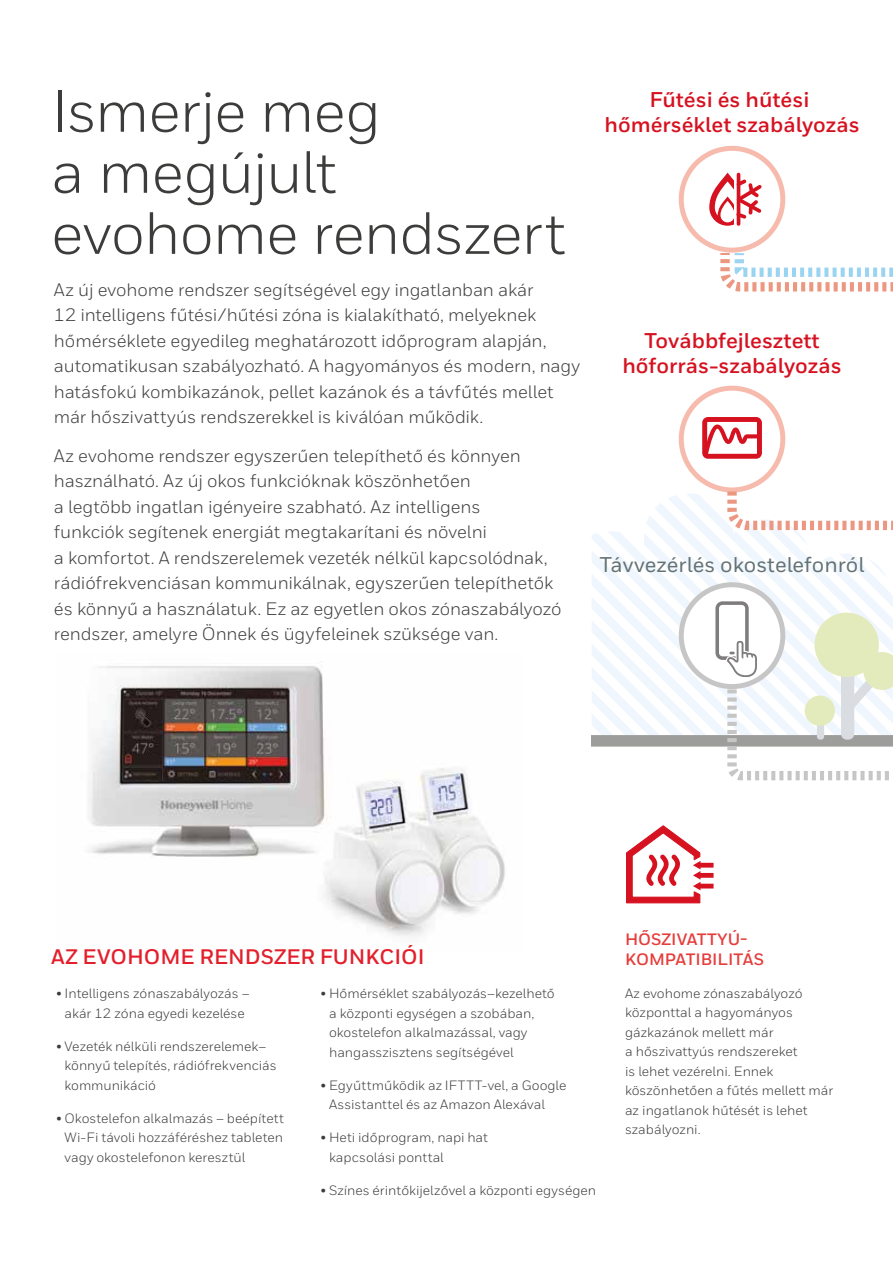
<style>
.page{position:relative;width:893px;height:1263px;background:#fff}
.page>*{position:absolute;margin:0;border:0;box-sizing:border-box;transform-origin:0 0}
.t1{font:59.4px/61.1px "Honeywell Sans";letter-spacing:-.015em;color:#3c3c3b}
.t2{font:700 21.3px/24.6px "Honeywell Sans";color:#d61120;text-align:center}
.t3{font:500 21.3px "Honeywell Sans";color:#637375}
.t4{font:700 21px "Honeywell Sans";color:#e31f2c}
.t5{font:18px/25.5px "Honeywell Sans";letter-spacing:-.005em;color:#3c3c3b}
.t6{font:700 16.5px/19.5px "Honeywell Sans";color:#e63d3b}
.t7{font:13.5px/19.5px "Honeywell Sans";color:#3c3c3b}
</style>
<div class="page">
<img style="left:87px;top:666px;width:418px;height:271px">
<svg style="left:592px;top:386px;width:301px;height:395px"></svg>
<svg style="left:679px;top:146px;width:214px;height:146px"></svg>
<svg style="left:626px;top:825px;width:87px;height:79px"></svg>
<h1 class="t1" style="left:51px;top:81px;width:516px">Ismerje meg<br>a megújult evohome rendszert</h1>
<p class="t5" style="left:54px;top:277px;width:528px">Az új evohome rendszer segítségével egy ingatlanban akár<br>12 intelligens fűtési/hűtési zóna is kialakítható, melyeknek hőmérséklete egyedileg meghatározott időprogram alapján, automatikusan szabályozható. A hagyományos és modern, nagy hatásfokú kombikazánok, pellet kazánok és a távfűtés mellet már hőszivattyús rendszerekkel is kiválóan működik.</p>
<p class="t5" style="left:54px;top:443px;width:509px">Az evohome rendszer egyszerűen telepíthető és könnyen használható. Az új okos funkcióknak köszönhetően<br>a legtöbb ingatlan igényeire szabható. Az intelligens<br>funkciók segítenek energiát megtakarítani és növelni<br>a komfortot. A rendszerelemek vezeték nélkül kapcsolódnak, rádiófrekvenciásan kommunikálnak, egyszerűen telepíthetők és könnyű a használatuk. Ez az egyetlen okos zónaszabályozó rendszer, amelyre Önnek és ügyfeleinek szüksége van.</p>
<p class="t2" style="left:604px;top:88px;width:257px">Fűtési és hűtési hőmérséklet szabályozás</p>
<p class="t2" style="left:622px;top:329px;width:221px">Továbbfejlesztett hőforrás-szabályozás</p>
<p class="t3" style="left:600px;top:551px;width:266px">Távvezérlés okostelefonról</p>
<p class="t4" style="left:51px;top:944px;width:375px">AZ EVOHOME RENDSZER FUNKCIÓI</p>
<p class="t7" style="left:329px;top:984px;width:227px;text-indent:-9px">• Hőmérséklet szabályozás–kezelhető a központi egységen a szobában, okostelefon alkalmazással, vagy hangasszisztens segítségével</p>
<p class="t7" style="left:329px;top:1075px;width:239px;text-indent:-9px">• Egyűttműködik az IFTTT-vel, a Google<br>Assistanttel és az Amazon Alexával</p>
<p class="t7" style="left:329px;top:1128px;width:160px;text-indent:-9px">• Heti időprogram, napi hat kapcsolási ponttal</p>
<p class="t7" style="left:320px;top:1180px;width:277px">• Színes érintőkijelzővel a központi egységen</p>
<p class="t7" style="left:56px;top:984px;width:195px;text-align:center">• Intelligens zónaszabályozás – akár 12 zóna egyedi kezelése</p>
<p class="t7" style="left:65px;top:1036px;width:214px;text-indent:-9px">• Vezeték nélküli rendszerelemek– könnyű telepítés, rádiófrekvenciás kommunikáció</p>
<p class="t7" style="left:65px;top:1108px;width:221px;text-align:justify;text-indent:-9px">• Okostelefon alkalmazás – beépített Wi-Fi távoli hozzáféréshez tableten vagy okostelefonon keresztül</p>
<p class="t6" style="left:625px;top:930px;width:141px">HŐSZIVATTYÚ-<br>KOMPATIBILITÁS</p>
<p class="t7" style="left:625px;top:983px;width:210px">Az evohome zónaszabályozó központtal a hagyományos gázkazánok mellett már<br>a hőszivattyús rendszereket<br>is lehet vezérelni. Ennek köszönhetően a fűtés mellett már az ingatlanok hűtését is lehet szabályozni.</p>
</div>
